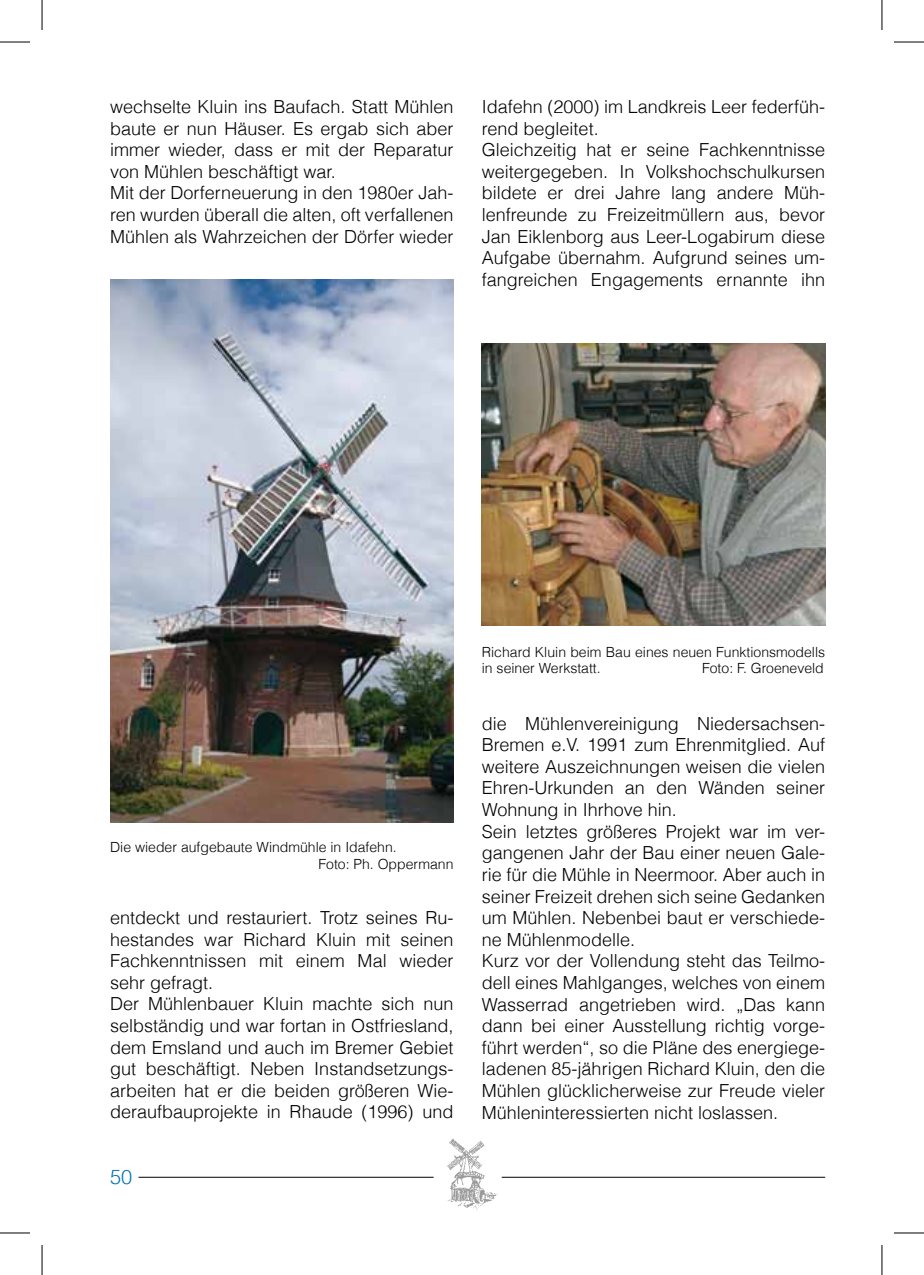
<style>
.page{position:relative;width:924px;height:1275px;background:#fff}
.page>*{position:absolute;margin:0;border:0;box-sizing:border-box;transform-origin:0 0}
.t1{font:300 20px "Helvetica";color:#0073b2}
.t2{font:300 18px/21.6px "Helvetica";color:#000}
.t3{font:300 14px/16.8px "Helvetica";color:#000}
</style>
<div class="page">
<img style="left:447px;top:1138px;width:51px;height:73px">
<hr style="left:501px;top:1176px;width:323px;height:1px;background:#000">
<hr style="left:138px;top:1176px;width:295px;height:1px;background:#000">
<img style="left:110px;top:279px;width:343px;height:543px">
<img style="left:481px;top:343px;width:343px;height:282px">
<hr style="left:0;top:42px;width:30px;height:1px;background:#000">
<hr style="left:893px;top:42px;width:30px;height:1px;background:#000">
<hr style="left:0;top:1232px;width:30px;height:1px;background:#000">
<hr style="left:893px;top:1232px;width:30px;height:1px;background:#000">
<hr style="left:42px;top:0;width:1px;height:30px;background:#000">
<hr style="left:42px;top:1245px;width:1px;height:30px;background:#000">
<hr style="left:881px;top:0;width:1px;height:30px;background:#000">
<hr style="left:881px;top:1245px;width:1px;height:30px;background:#000">
<p class="t2" style="left:110px;top:95px;width:345px">wechselte Kluin ins Baufach. Statt Mühlen baute er nun Häuser. Es ergab sich aber immer wieder, dass er mit der Reparatur von Mühlen beschäftigt war.<br>Mit der Dorferneuerung in den 1980er Jah&shy;ren wurden überall die alten, oft verfallenen Mühlen als Wahrzeichen der Dörfer wieder</p>
<p class="t2" style="left:481px;top:95px;width:345px">Idafehn (2000) im Landkreis Leer federfüh&shy;rend begleitet.<br>Gleichzeitig hat er seine Fachkenntnisse weitergegeben. In Volkshochschulkursen bildete er drei Jahre lang andere Müh&shy;lenfreunde zu Freizeitmüllern aus, bevor Jan Eiklenborg aus Leer-Logabirum diese Aufgabe übernahm. Aufgrund seines um&shy;fangreichen Engagements ernannte ihn</p>
<p class="t3" style="left:318px;top:838px;width:136px;text-indent:-208px">Die wieder aufgebaute Windmühle in Idafehn.<br>Foto: Ph. Oppermann</p>
<p class="t2" style="left:110px;top:906px;width:345px">entdeckt und restauriert. Trotz seines Ru&shy;hestandes war Richard Kluin mit seinen Fachkenntnissen mit einem Mal wieder sehr gefragt.<br>Der Mühlenbauer Kluin machte sich nun selbständig und war fortan in Ostfriesland, dem Emsland und auch im Bremer Gebiet gut beschäftigt. Neben Instandsetzungs&shy;arbeiten hat er die beiden größeren Wie&shy;deraufbauprojekte in Rhaude (1996) und</p>
<p class="t1" style="left:110px;top:1160px;width:24px">50</p>
<p class="t3" style="left:481px;top:642px;width:344px">Richard Kluin beim Bau eines neuen Funktionsmodells in seiner Werkstatt.</p>
<p class="t3" style="left:701px;top:659px;width:123px">Foto: F. Groeneveld</p>
<p class="t2" style="left:481px;top:711px;width:345px">die Mühlenvereinigung Niedersachsen-Bremen e.V. 1991 zum Ehrenmitglied. Auf weitere Auszeichnungen weisen die vielen Ehren-Urkunden an den Wänden seiner Wohnung in Ihrhove hin.<br>Sein letztes größeres Projekt war im ver&shy;gangenen Jahr der Bau einer neuen Gale&shy;rie für die Mühle in Neermoor. Aber auch in seiner Freizeit drehen sich seine Gedanken um Mühlen. Nebenbei baut er verschiede&shy;ne Mühlenmodelle.<br>Kurz vor der Vollendung steht das Teilmo&shy;dell eines Mahlganges, welches von einem Wasserrad angetrieben wird. „Das kann dann bei einer Ausstellung richtig vorge&shy;führt werden“, so die Pläne des energiege&shy;ladenen 85-jährigen Richard Kluin, den die Mühlen glücklicherweise zur Freude vieler Mühleninteressierten nicht loslassen.</p>
</div>
